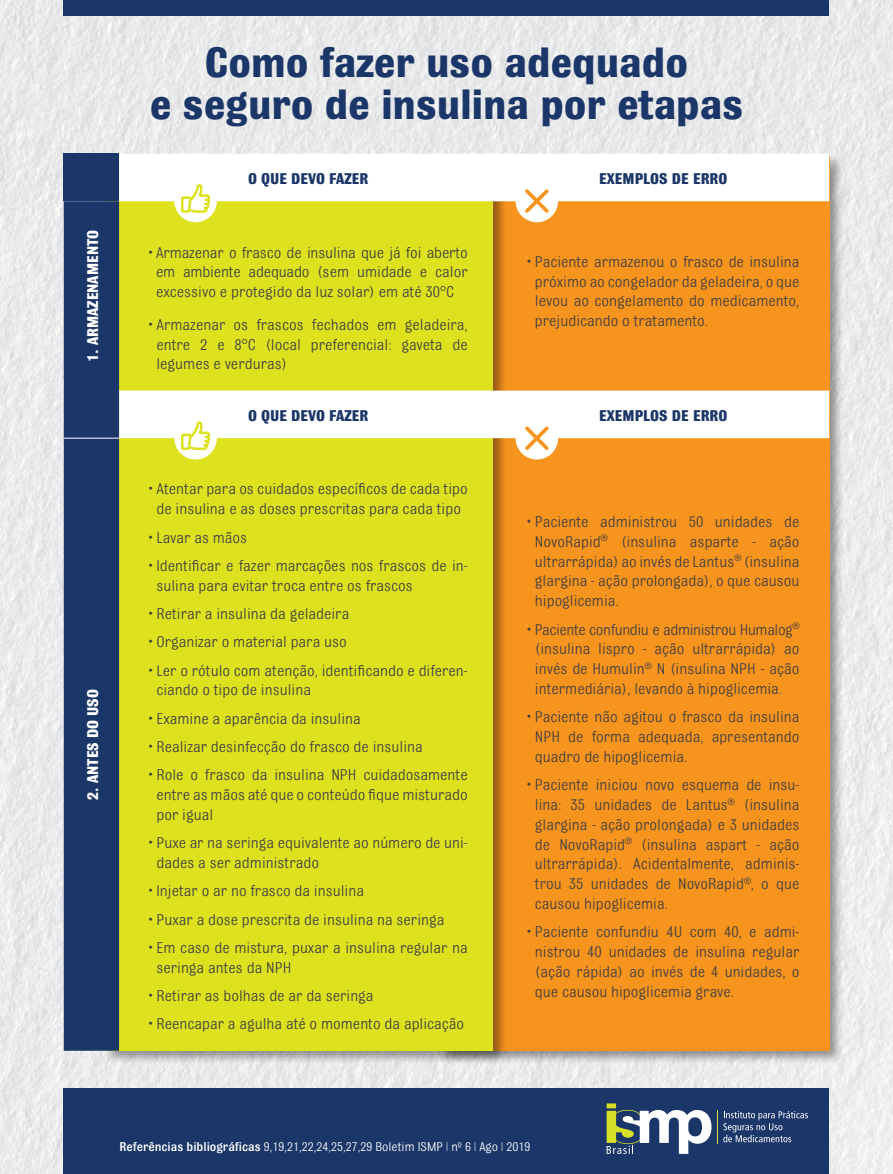
<style>
.page{position:relative;width:893px;height:1174px;background:#fff}
.page>*{position:absolute;margin:0;border:0;box-sizing:border-box;transform-origin:0 0}
.SUBTITULO_QUADROS{font:700 45px/42px "Bulldog";color:#1b3668;text-align:center}
.t1{font:16.5px/19.8px "Bulldog";color:#414042;text-align:justify}
.t2{font:700 16.5px "Bulldog";color:#1b3668}
.t3{font:700 16.5px "Bulldog";color:#fff}
.SUBTITULO_QUADROS-2{font:13.5px "Bulldog";color:#fff}
.s1{font-weight:500}
</style>
<div class="page">
<img style="left:0;top:0;width:893px;height:1174px">
<div style="left:437px;top:154px;width:407px;height:911px;background:#000;opacity:.4"></div>
<div style="left:440px;top:156px;width:389px;height:894px;background:#f7941e"></div>
<div style="left:103px;top:154px;width:405px;height:911px;background:#000;opacity:.4"></div>
<div style="left:106px;top:156px;width:387px;height:894px;background:#dee21e"></div>
<div style="left:64px;top:154px;width:55px;height:47px;background:#1b3668"></div>
<svg style="left:119px;top:154px;width:710px;height:284px"></svg>
<div style="left:64px;top:201px;width:55px;height:849px;background:#1b3668"></div>
<hr style="left:64px;top:438px;width:55px;height:1px;background:#fff">
<div style="left:64px;top:1089px;width:765px;height:85px;background:#1b3668"></div>
<div style="left:64px;top:0;width:765px;height:16px;background:#1b3668"></div>
<svg style="left:607px;top:1103px;width:104px;height:51px"></svg>
<svg style="left:723px;top:1111px;width:85px;height:31px"></svg>
<hr style="left:717px;top:1110px;width:1px;height:33px;background:#d6df28">
<div style="left:516px;top:180px;width:42px;height:42px;background:#fff;border-radius:50%"></div>
<svg style="left:525px;top:189px;width:24px;height:24px"></svg>
<div style="left:516px;top:417px;width:42px;height:42px;background:#fff;border-radius:50%"></div>
<svg style="left:525px;top:426px;width:24px;height:24px"></svg>
<div style="left:174px;top:180px;width:43px;height:42px;background:#fff;border-radius:50%"></div>
<svg style="left:180px;top:171px;width:31px;height:42px"></svg>
<div style="left:174px;top:417px;width:43px;height:42px;background:#fff;border-radius:50%"></div>
<svg style="left:180px;top:408px;width:31px;height:42px"></svg>
<p class="t3" style="left:84px;top:362px;width:134px;rotate:-90deg">1. ARMAZENAMENTO</p>
<p class="t3" style="left:84px;top:800px;width:112px;rotate:-90deg">2. ANTES DO USO</p>
<p class="SUBTITULO_QUADROS" style="left:150px;top:41px;width:595px">Como fazer uso adequado<br>e seguro de insulina por etapas</p>
<p class="t2" style="left:248px;top:170px;width:122px">O QUE DEVO FAZER</p>
<p class="t2" style="left:599px;top:170px;width:130px">EXEMPLOS DE ERRO</p>
<p class="t1" style="left:149px;top:242px;width:320px;text-align:center">• Armazenar o frasco de insulina que já foi aberto em ambiente adequado (sem umidade e calor excessivo e protegido da luz solar) em até 30°C</p>
<p class="t1" style="left:156px;top:314px;width:313px;text-indent:-8px">• Armazenar os frascos fechados em geladeira, entre 2 e 8°C (local preferencial: gaveta de legumes e verduras)</p>
<p class="t1" style="left:535px;top:251px;width:266px;text-indent:-8px">• Paciente armazenou o frasco de insulina próximo ao congelador da geladeira, o que levou ao congelamento do medicamento, prejudicando o tratamento.</p>
<p class="t2" style="left:248px;top:407px;width:122px">O QUE DEVO FAZER</p>
<p class="t2" style="left:599px;top:407px;width:130px">EXEMPLOS DE ERRO</p>
<p class="t1" style="left:149px;top:479px;width:320px;text-align:center">• Atentar para os cuidados específicos de cada tipo de insulina e as doses prescritas para cada tipo</p>
<p class="t1" style="left:149px;top:527px;width:100px">• Lavar as mãos</p>
<p class="t1" style="left:156px;top:555px;width:313px;text-indent:-8px">• Identificar e fazer marcações nos frascos de in&shy;sulina para evitar troca entre os frascos</p>
<p class="t1" style="left:149px;top:603px;width:202px">• Retirar a insulina da geladeira</p>
<p class="t1" style="left:149px;top:632px;width:199px">• Organizar o material para uso</p>
<p class="t1" style="left:156px;top:660px;width:313px;text-indent:-8px">• Ler o rótulo com atenção, identificando e diferen&shy;ciando o tipo de insulina</p>
<p class="t1" style="left:149px;top:708px;width:213px">• Examine a aparência da insulina</p>
<p class="t1" style="left:149px;top:736px;width:275px">• Realizar desinfecção do frasco de insulina</p>
<p class="t1" style="left:156px;top:765px;width:313px;text-indent:-8px">• Role o frasco da insulina NPH cuidadosamente entre as mãos até que o conteúdo fique misturado por igual</p>
<p class="t1" style="left:156px;top:833px;width:313px;text-indent:-8px">• Puxe ar na seringa equivalente ao número de uni&shy;dades a ser administrado</p>
<p class="t1" style="left:149px;top:881px;width:217px">• Injetar o ar no frasco da insulina</p>
<p class="t1" style="left:149px;top:909px;width:297px">• Puxar a dose prescrita de insulina na seringa</p>
<p class="t1" style="left:156px;top:937px;width:313px;text-indent:-8px">• Em caso de mistura, puxar a insulina regular na seringa antes da NPH</p>
<p class="t1" style="left:149px;top:985px;width:226px">• Retirar as bolhas de ar da seringa</p>
<p class="t1" style="left:149px;top:1014px;width:317px">• Reencapar a agulha até o momento da aplicação</p>
<p class="t1" style="left:535px;top:511px;width:266px;text-indent:-8px">• Paciente administrou 50 unidades de NovoRapid<sup>®</sup> (insulina asparte - ação ultrarrápida) ao invés de Lantus<sup>®</sup> (insulina glargina - ação prolongada), o que causou hipoglicemia.</p>
<p class="t1" style="left:527px;top:619px;width:274px;text-align:center">• Paciente confundiu e administrou Humalog<sup>® </sup>(insulina lispro - ação ultrarrápida) ao invés de Humulin<sup>®</sup> N (insulina NPH - ação intermediária), levando à hipoglicemia.</p>
<p class="t1" style="left:535px;top:707px;width:266px;text-indent:-8px">• Paciente não agitou o frasco da insulina NPH de forma adequada, apresentando quadro de hipoglicemia.</p>
<p class="t1" style="left:535px;top:775px;width:266px;text-indent:-8px">• Paciente iniciou novo esquema de insu&shy;lina: 35 unidades de Lantus<sup>®</sup> (insulina glargina - ação prolongada) e 3 unidades de NovoRapid<sup>®</sup> (insulina aspart - ação ultrarrápida). Acidentalmente, adminis&shy;trou 35 unidades de NovoRapid<sup>®</sup>, o que causou hipoglicemia.</p>
<p class="t1" style="left:535px;top:922px;width:266px;text-indent:-8px">• Paciente confundiu 4U com 40, e admi&shy;nistrou 40 unidades de insulina regular (ação rápida) ao invés de 4 unidades, o que causou hipoglicemia grave.</p>
<p class="SUBTITULO_QUADROS-2" style="left:119px;top:1140px;width:413px"><span class="s1">Referências bibliográficas</span> 9,19,21,22,24,25,27,29 Boletim ISMP | nº 6 | Ago | 2019</p>
</div>
